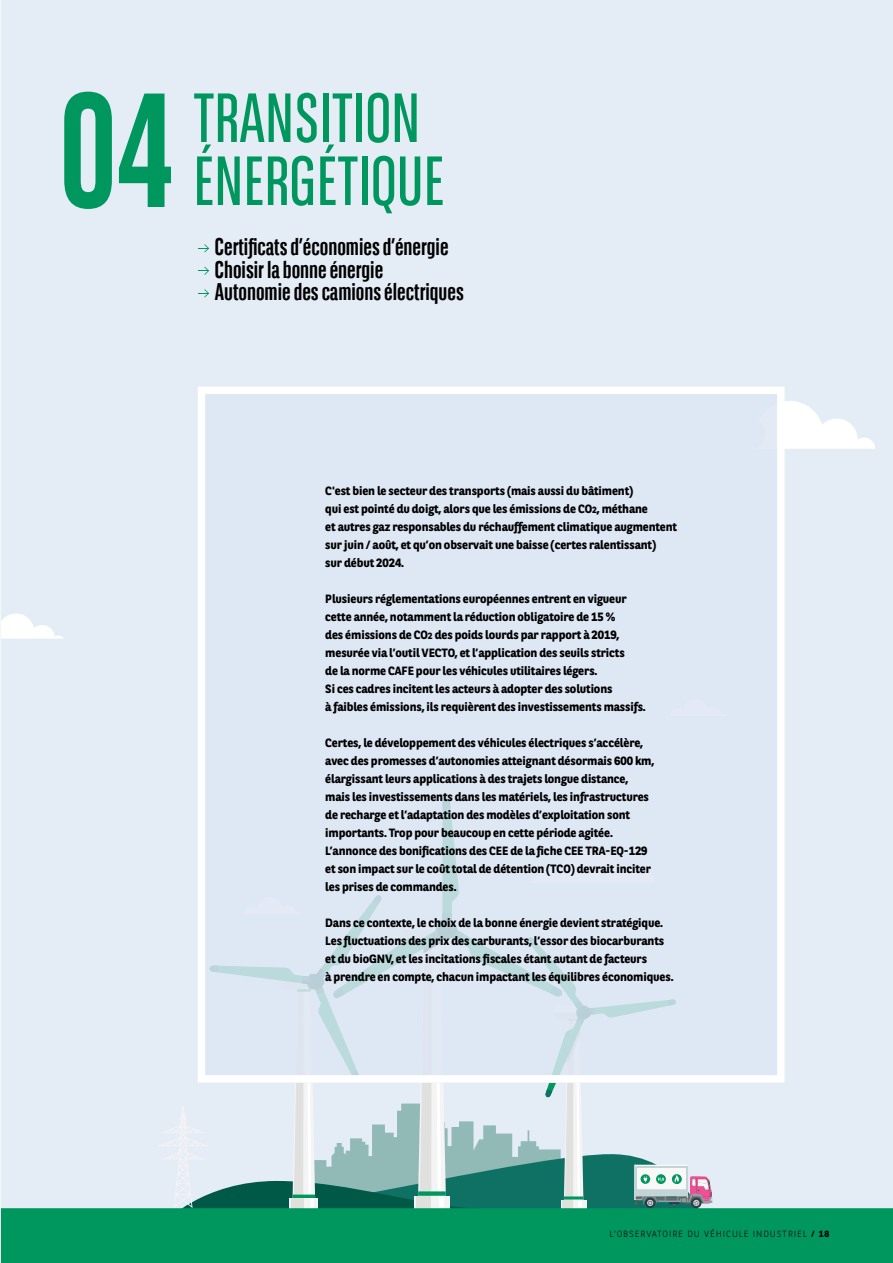
<style>
.page{position:relative;width:893px;height:1263px;background:#e4ecf5}
.page>*{position:absolute;margin:0;border:0;box-sizing:border-box;transform-origin:0 0}
.t1{font:700 162px "BNPP Sans Condensed";color:#00975f}
.TDM_titre{font:69.3px "BNPP Sans Condensed";color:#00975f}
.TDM_titre-2{font:700 24px/22.5px "BNPP Sans Condensed";color:#000}
._2023__INTERCALAIRE{font:700 12px/18px "BNPP Sans";letter-spacing:-.01em;color:#000}
.t2{font:300 9px "BNPP Sans";letter-spacing:.1em;color:#000}
.s1{font-size:9px}
.s2{font-weight:700}
</style>
<div class="page">
<svg style="left:1px;top:613px;width:63px;height:26px"></svg>
<svg style="left:784px;top:401px;width:91px;height:48px"></svg>
<div style="left:1px;top:1208px;width:892px;height:55px;background:#00975f"></div>
<svg style="left:157px;top:1083px;width:555px;height:139px"></svg>
<hr style="left:0;top:0;width:1px;height:1263px;background:#f1f9f5">
<div style="left:202px;top:393px;width:580px;height:690px;background:#dee7f4"></div>
<div style="left:198px;top:387px;width:586px;height:696px;border:8px solid #fff"></div>
<svg style="left:198px;top:244px;width:11px;height:8px"></svg>
<svg style="left:198px;top:267px;width:11px;height:8px"></svg>
<svg style="left:198px;top:289px;width:11px;height:8px"></svg>
<p class="t1" style="left:59px;top:56px;width:115px">04</p>
<p class="TDM_titre" style="left:193px;top:75px;width:228px">TRANSITION</p>
<p class="TDM_titre" style="left:193px;top:138px;width:252px">ÉNERGÉTIQUE</p>
<p class="TDM_titre-2" style="left:215px;top:236px;width:235px">Certificats d’économies d’énergie</p>
<p class="TDM_titre-2" style="left:215px;top:258px;width:250px">Choisir la bonne énergie<br>Autonomie des camions électriques</p>
<p class="_2023__INTERCALAIRE" style="left:325px;top:481px;width:353px">C'est bien le secteur des transports (mais aussi du bâtiment)<br>qui est pointé du doigt, alors que les émissions de CO<span class="s1">2</span>, méthane<br>et autres gaz responsables du réchauffement climatique augmentent sur juin / août, et qu’on observait une baisse (certes ralentissant)<br>sur début 2024.</p>
<p class="_2023__INTERCALAIRE" style="left:325px;top:589px;width:322px">Plusieurs réglementations européennes entrent en vigueur cette année, notamment la réduction obligatoire de 15 %<br>des émissions de CO<span class="s1">2</span> des poids lourds par rapport à 2019, mesurée via l’outil VECTO, et l’application des seuils stricts<br>de la norme CAFE pour les véhicules utilitaires légers.<br>Si ces cadres incitent les acteurs à adopter des solutions<br>à faibles émissions, ils requièrent des investissements massifs.</p>
<p class="_2023__INTERCALAIRE" style="left:325px;top:733px;width:330px">Certes, le développement des véhicules électriques s’accélère, avec des promesses d’autonomies atteignant désormais 600 km, élargissant leurs applications à des trajets longue distance, mais les investissements dans les matériels, les infrastructures de recharge et l’adaptation des modèles d’exploitation sont importants. Trop pour beaucoup en cette période agitée.</p>
<p class="_2023__INTERCALAIRE" style="left:325px;top:841px;width:327px">L’annonce des bonifications des CEE de la fiche CEE TRA-EQ-129 et son impact sur le coût total de détention (TCO) devrait inciter les prises de commandes.</p>
<p class="_2023__INTERCALAIRE" style="left:325px;top:913px;width:350px">Dans ce contexte, le choix de la bonne énergie devient stratégique.<br>Les fluctuations des prix des carburants, l’essor des biocarburants et du bioGNV, et les incitations fiscales étant autant de facteurs<br>à prendre en compte, chacun impactant les équilibres économiques.</p>
<p class="t2" style="left:610px;top:1227px;width:221px">L’OBSERVATOIRE DU VÉHICULE INDUSTRIEL <span class="s2">/ 18</span></p>
</div>
